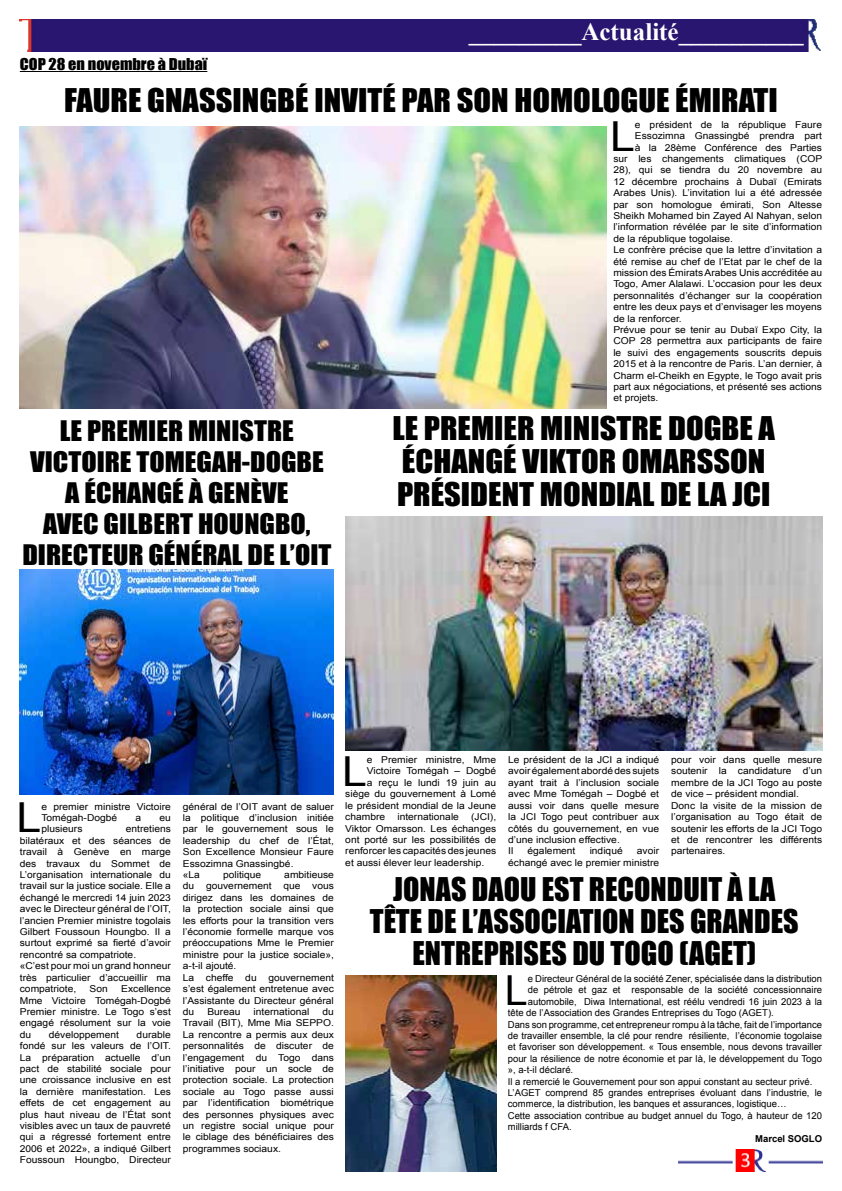
<style>
.page{position:relative;width:842px;height:1191px;background:#fff}
.page>*{position:absolute;margin:0;border:0;box-sizing:border-box;transform-origin:0 0}
.t1{font:41.4px "Arial";color:#000;scale:1.08 1}
.t2{font:41.4px "Arial";color:#000}
.t3{font:30px/33px "Impact";color:#000;scale:1.08 1}
.t4{font:30px/32px "Impact";color:#000;text-align:center}
.t5{font:26px/31px "Impact";color:#000;text-align:center;scale:1.08 1}
.t6{font:700 25px "Times New Roman";color:#fff}
.t7{font:15px "Impact";color:#000;scale:1.08 1}
.t8{font:9.5px/11.4px "Arial";color:#000;scale:1.08 1}
.t9{font:9.5px "Arial";color:#000}
.t10{font:700 9.5px "Arial";color:#000}
</style>
<div class="page">
<div style="left:20px;top:20px;width:801px;height:31px;background:#291670"></div>
<img style="left:678px;top:1149px;width:144px;height:22px">
<hr style="left:20px;top:71px;width:187px;height:1px;background:#000">
<img style="left:20px;top:127px;width:587px;height:281px">
<img style="left:20px;top:570px;width:314px;height:224px">
<img style="left:345px;top:516px;width:477px;height:234px">
<img style="left:345px;top:975px;width:151px;height:196px">
<h3 class="t6" style="left:469px;top:14px;width:336px">_________Actualité__________</h3>
<h3 class="t7" style="left:20px;top:52px;width:175px">COP 28 en novembre à Dubaï</h3>
<h2 class="t3" style="left:64px;top:83px;width:662px">FAURE GNASSINGBÉ INVITÉ PAR SON HOMOLOGUE ÉMIRATI</h2>
<h1 class="t1" style="left:610px;top:109px;width:24px">L</h1>
<p class="t8" style="left:635px;top:119px;width:175px">e président de la république Faure</p>
<p class="t8" style="left:635px;top:130px;width:175px">Essozimna Gnassingbé prendra part</p>
<p class="t8" style="left:635px;top:142px;width:175px">à la 28ème Conférence des Parties</p>
<p class="t8" style="left:613px;top:153px;width:195px">sur les changements climatiques (COP</p>
<p class="t8" style="left:613px;top:164px;width:195px">28), qui se tiendra du 20 novembre au</p>
<p class="t8" style="left:613px;top:176px;width:195px">12 décembre prochains à Dubaï (Emirats</p>
<p class="t8" style="left:613px;top:187px;width:195px">Arabes Unis). L’invitation lui a été adressée</p>
<p class="t8" style="left:613px;top:199px;width:195px">par son homologue émirati, Son Altesse</p>
<p class="t8" style="left:613px;top:210px;width:195px">Sheikh Mohamed bin Zayed Al Nahyan, selon</p>
<p class="t8" style="left:613px;top:221px;width:195px">l’information révélée par le site d’information</p>
<p class="t8" style="left:613px;top:233px;width:112px">de la république togolaise.</p>
<p class="t8" style="left:613px;top:244px;width:195px">Le confrère précise que la lettre d’invitation a</p>
<p class="t8" style="left:613px;top:256px;width:195px">été remise au chef de l’Etat par le chef de la</p>
<p class="t8" style="left:613px;top:267px;width:195px">mission des Émirats Arabes Unis accréditée au</p>
<p class="t8" style="left:613px;top:278px;width:195px">Togo, Amer Alalawi. L’occasion pour les deux</p>
<p class="t8" style="left:613px;top:290px;width:195px">personnalités d’échanger sur la coopération</p>
<p class="t8" style="left:613px;top:301px;width:195px">entre les deux pays et d’envisager les moyens</p>
<p class="t8" style="left:613px;top:313px;width:65px">de la renforcer.</p>
<p class="t8" style="left:613px;top:324px;width:195px">Prévue pour se tenir au Dubaï Expo City, la</p>
<p class="t8" style="left:613px;top:335px;width:195px">COP 28 permettra aux participants de faire</p>
<p class="t8" style="left:613px;top:347px;width:195px">le suivi des engagements souscrits depuis</p>
<p class="t8" style="left:613px;top:358px;width:195px">2015 et à la rencontre de Paris. L’an dernier, à</p>
<p class="t8" style="left:613px;top:370px;width:195px">Charm el-Cheikh en Egypte, le Togo avait pris</p>
<p class="t8" style="left:613px;top:381px;width:195px">part aux négociations, et présenté ses actions</p>
<p class="t8" style="left:613px;top:392px;width:43px">et projets.</p>
<h3 class="t5" style="left:22px;top:414px;width:288px">LE PREMIER MINISTRE<br>VICTOIRE TOMEGAH-DOGBE<br>A ÉCHANGÉ À GENÈVE<br>AVEC GILBERT HOUNGBO,<br>DIRECTEUR GÉNÉRAL DE L’OIT</h3>
<h2 class="t3" style="left:392px;top:411px;width:356px">LE PREMIER MINISTRE DOGBE A<br>ÉCHANGÉ VIKTOR OMARSSON<br>PRÉSIDENT MONDIAL DE LA JCI</h2>
<h1 class="t1" style="left:17px;top:790px;width:24px">L</h1>
<p class="t8" style="left:41px;top:800px;width:121px">e premier ministre Victoire<br>Tomégah-Dogbé</p>
<p class="t8" style="left:135px;top:812px;width:7px">a</p>
<p class="t8" style="left:159px;top:812px;width:12px">eu</p>
<p class="t8" style="left:20px;top:823px;width:141px;text-indent:106px">entretiens bilatéraux et des séances de travail à Genève en marge des travaux du Sommet de<br>L’organisation internationale du travail sur la justice sociale. Elle a échangé le mercredi 14 juin 2023 avec le Directeur général de l’OIT, l’ancien Premier ministre togolais<br>Gilbert Foussoun Houngbo. Il a surtout exprimé sa fierté d’avoir rencontré sa compatriote.<br>«C’est pour moi un grand honneur très particulier d’accueillir ma compatriote,</p>
<p class="t8" style="left:41px;top:823px;width:40px">plusieurs</p>
<p class="t8" style="left:90px;top:983px;width:18px">Son</p>
<p class="t8" style="left:20px;top:983px;width:141px;text-align:justify;text-indent:101px">Excellence Mme Victoire Tomégah-Dogbé Premier ministre. Le Togo s’est engagé résolument sur la voie du</p>
<p class="t8" style="left:49px;top:1028px;width:66px">développement</p>
<p class="t8" style="left:20px;top:1028px;width:141px;text-align:justify;text-indent:117px">durable fondé sur les valeurs de l’OIT.<br>La préparation actuelle d’un pact de stabilité sociale pour une croissance inclusive en est la dernière manifestation. Les effets de cet engagement au plus haut niveau de l’État sont visibles avec un taux de pauvreté qui a régressé fortement entre 2006 et 2022», a indiqué Gilbert Foussoun Houngbo, Directeur</p>
<p class="t8" style="left:183px;top:800px;width:141px">général de l’OIT avant de saluer la politique d’inclusion initiée par le gouvernement sous le leadership du chef de l’État,<br>Son Excellence Monsieur Faure<br>Essozimna Gnassingbé.<br>«La</p>
<p class="t8" style="left:183px;top:869px;width:141px;text-indent:101px">ambitieuse du gouvernement que vous dirigez dans les domaines de la protection sociale ainsi que les efforts pour la transition vers l’économie formelle marque vos préoccupations Mme le Premier ministre pour la justice sociale», a-t-il ajouté.<br>La cheffe du gouvernement s’est également entretenue avec l’Assistante du Directeur général du</p>
<p class="t8" style="left:223px;top:869px;width:37px">politique</p>
<p class="t8" style="left:183px;top:1006px;width:141px;text-align:justify;text-indent:140px">du Travail (BIT), Mme Mia SEPPO.<br>La rencontre a permis aux deux personnalités de discuter de l’engagement du Togo dans l’initiative pour un socle de protection sociale. La protection sociale au Togo passe aussi par l’identification biométrique des personnes physiques avec un registre social unique pour le ciblage des bénéficiaires des programmes sociaux.</p>
<p class="t8" style="left:207px;top:1006px;width:32px">Bureau</p>
<p class="t8" style="left:254px;top:1006px;width:53px">international</p>
<h1 class="t1" style="left:342px;top:744px;width:24px">L</h1>
<p class="t8" style="left:367px;top:754px;width:121px">e Premier ministre, Mme</p>
<p class="t8" style="left:367px;top:765px;width:121px">Victoire Tomégah – Dogbé</p>
<p class="t8" style="left:367px;top:777px;width:121px">a reçu le lundi 19 juin au</p>
<p class="t8" style="left:345px;top:788px;width:141px">siège du gouvernement à Lomé</p>
<p class="t8" style="left:345px;top:799px;width:141px">le président mondial de la Jeune</p>
<p class="t8" style="left:345px;top:811px;width:38px">chambre</p>
<p class="t8" style="left:397px;top:811px;width:59px">internationale</p>
<p class="t8" style="left:345px;top:811px;width:141px;text-align:justify;text-indent:126px">(JCI), Viktor Omarsson. Les échanges ont porté sur les possibilités de renforcer les capacités des jeunes et aussi élever leur leadership.</p>
<p class="t8" style="left:508px;top:754px;width:141px">Le président de la JCI a indiqué avoir également abordé des sujets ayant trait à l’inclusion sociale avec Mme Tomégah – Dogbé et aussi voir dans quelle mesure la JCI Togo peut contribuer aux côtés du gouvernement, en vue d’une inclusion effective.<br>Il</p>
<p class="t8" style="left:528px;top:845px;width:46px">également</p>
<p class="t8" style="left:590px;top:845px;width:32px">indiqué</p>
<p class="t8" style="left:508px;top:845px;width:141px;text-align:right">avoir<br>échangé avec le premier ministre</p>
<p class="t8" style="left:671px;top:754px;width:141px">pour voir dans quelle mesure soutenir la candidature d’un membre de la JCI Togo au poste de vice – président mondial.<br>Donc la visite de la mission de l’organisation au Togo était de soutenir les efforts de la JCI Togo et de rencontrer les différents partenaires.</p>
<h2 class="t4" style="left:370px;top:872px;width:430px">JONAS DAOU EST RECONDUIT À LA<br>TÊTE DE L’ASSOCIATION DES GRANDES<br>ENTREPRISES DU TOGO (AGET)</h2>
<h1 class="t2" style="left:505px;top:963px;width:24px">L</h1>
<p class="t9" style="left:528px;top:972px;width:296px">e Directeur Général de la société Zener, spécialisée dans la distribution</p>
<p class="t9" style="left:528px;top:983px;width:296px">de pétrole et gaz et responsable de la société concessionnaire</p>
<p class="t9" style="left:528px;top:995px;width:296px">automobile, Diwa International, est réélu vendredi 16 juin 2023 à la</p>
<p class="t9" style="left:508px;top:1006px;width:267px">tête de l’Association des Grandes Entreprises du Togo (AGET).</p>
<p class="t9" style="left:508px;top:1018px;width:316px">Dans son programme, cet entrepreneur rompu à la tâche, fait de l’importance</p>
<p class="t9" style="left:508px;top:1029px;width:316px">de travailler ensemble, la clé pour rendre résiliente, l’économie togolaise</p>
<p class="t9" style="left:508px;top:1040px;width:316px">et favoriser son développement. « Tous ensemble, nous devons travailler</p>
<p class="t9" style="left:508px;top:1052px;width:316px">pour la résilience de notre économie et par là, le développement du Togo</p>
<p class="t9" style="left:508px;top:1063px;width:67px">», a-t-il déclaré.</p>
<p class="t9" style="left:508px;top:1075px;width:306px">Il a remercié le Gouvernement pour son appui constant au secteur privé.</p>
<p class="t9" style="left:508px;top:1086px;width:316px">L’AGET comprend 85 grandes entreprises évoluant dans l’industrie, le</p>
<p class="t9" style="left:508px;top:1097px;width:280px">commerce, la distribution, les banques et assurances, logistique…</p>
<p class="t9" style="left:508px;top:1109px;width:316px">Cette association contribue au budget annuel du Togo, à hauteur de 120</p>
<p class="t9" style="left:508px;top:1120px;width:65px">milliards f CFA.</p>
<p class="t10" style="left:755px;top:1131px;width:68px">Marcel SOGLO</p>
</div>
